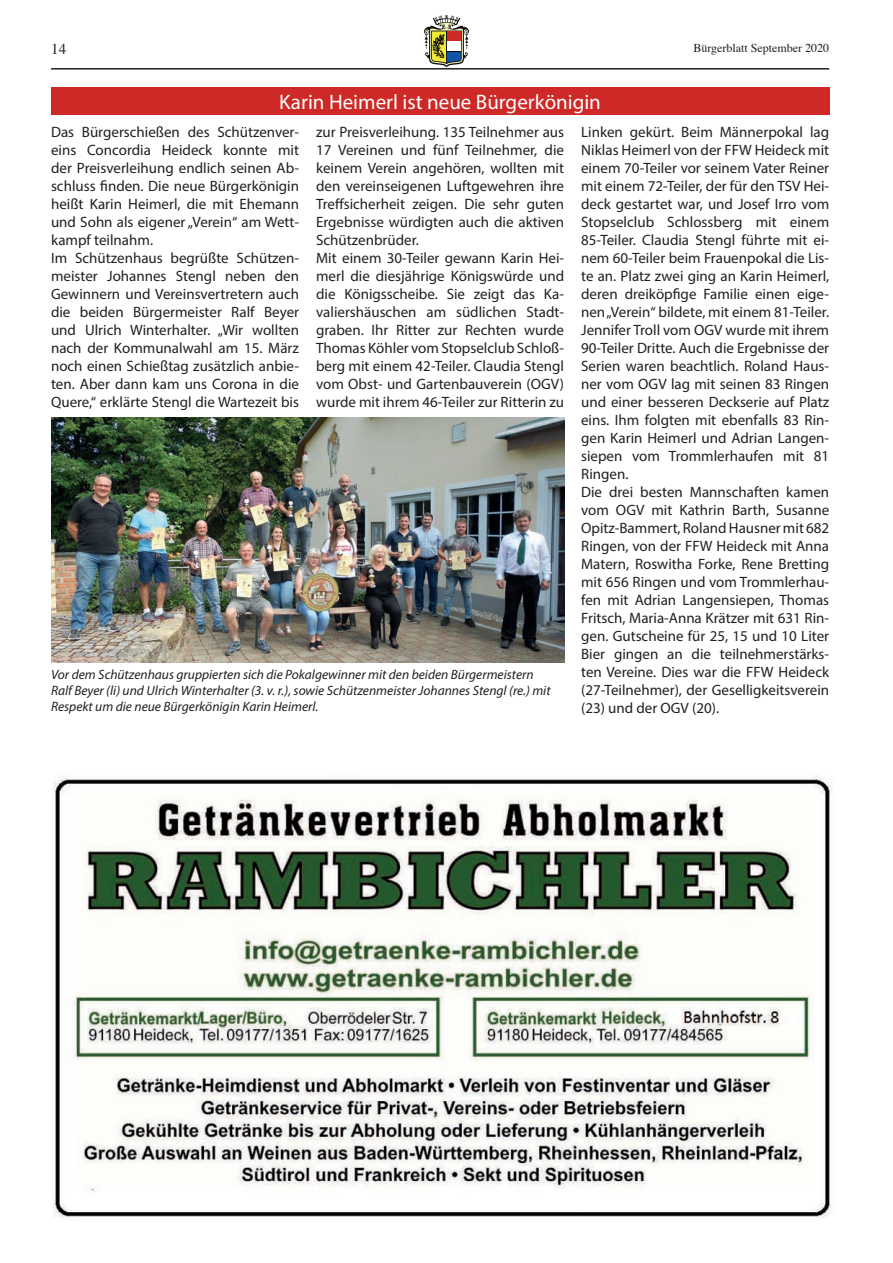
<style>
.page{position:relative;width:893px;height:1263px;background:#fff}
.page>*{position:absolute;margin:0;border:0;box-sizing:border-box;transform-origin:0 0}
.t1{font:21px "Myriad Pro";color:#fff}
.t2{font:15px/18px "Myriad Pro";color:#231f20}
.t3{font:15px "Times";color:#231f20}
.t4{font:italic 13.5px/16.2px "Myriad Pro";color:#231f20}
.t5{font:12px "Times";color:#231f20}
</style>
<div class="page">
<hr style="left:51px;top:68px;width:778px;height:2px;background:#231f20">
<svg style="left:424px;top:15px;width:45px;height:52px"></svg>
<div style="left:51px;top:87px;width:778px;height:28px;background:#ce2927"></div>
<img style="left:51px;top:417px;width:513px;height:245px">
<img style="left:52px;top:776px;width:781px;height:445px">
<p class="t3" style="left:51px;top:35px;width:17px">14</p>
<p class="t5" style="left:693px;top:36px;width:137px">Bürgerblatt September 2020</p>
<h1 class="t1" style="left:279px;top:89px;width:323px">Karin Heimerl ist neue Bürgerkönigin</h1>
<p class="t2" style="left:51px;top:123px;width:250px">Das Bürgerschießen des Schützenver&shy;eins Concordia Heideck konnte mit der Preisverleihung endlich seinen Ab&shy;schluss finden. Die neue Bürgerkönigin heißt Karin Heimerl, die mit Ehemann und Sohn als eigener „Verein“ am Wett&shy;kampf teilnahm.<br>Im Schützenhaus begrüßte Schützen&shy;meister Johannes Stengl neben den Gewinnern und Vereinsvertretern auch die beiden Bürgermeister Ralf Beyer und Ulrich Winterhalter. „Wir wollten nach der Kommunalwahl am 15. März noch einen Schießtag zusätzlich anbie&shy;ten. Aber dann kam uns Corona in die Quere,“ erklärte Stengl die Wartezeit bis</p>
<p class="t2" style="left:316px;top:123px;width:250px">zur Preisverleihung. 135 Teilnehmer aus 17 Vereinen und fünf Teilnehmer, die keinem Verein angehören, wollten mit den vereinseigenen Luftgewehren ihre Treffsicherheit zeigen. Die sehr guten Ergebnisse würdigten auch die aktiven Schützenbrüder.<br>Mit einem 30-Teiler gewann Karin Hei&shy;merl die diesjährige Königswürde und die Königsscheibe. Sie zeigt das Ka&shy;valiershäuschen am südlichen Stadt&shy;graben. Ihr Ritter zur Rechten wurde Thomas Köhler vom Stopselclub Schloß&shy;berg mit einem 42-Teiler. Claudia Stengl vom Obst- und Gartenbauverein (OGV) wurde mit ihrem 46-Teiler zur Ritterin zu</p>
<p class="t2" style="left:581px;top:123px;width:250px">Linken gekürt. Beim Männerpokal lag Niklas Heimerl von der FFW Heideck mit einem 70-Teiler vor seinem Vater Reiner mit einem 72-Teiler, der für den TSV Hei&shy;deck gestartet war, und Josef Irro vom Stopselclub Schlossberg mit einem 85-Teiler. Claudia Stengl führte mit ei&shy;nem 60-Teiler beim Frauenpokal die Lis&shy;te an. Platz zwei ging an Karin Heimerl, deren dreiköpfige Familie einen eige&shy;nen „Verein“ bildete, mit einem 81-Teiler.<br>Jennifer Troll vom OGV wurde mit ihrem 90-Teiler Dritte. Auch die Ergebnisse der Serien waren beachtlich. Roland Haus&shy;ner vom OGV lag mit seinen 83 Ringen und einer besseren Deckserie auf Platz eins. Ihm folgten mit ebenfalls 83 Rin&shy;gen Karin Heimerl und Adrian Langen&shy;siepen vom Trommlerhaufen mit 81<br>Ringen.<br>Die drei besten Mannschaften kamen vom OGV mit Kathrin Barth, Susanne Opitz-Bammert, Roland Hausner mit 682<br>Ringen, von der FFW Heideck mit Anna Matern, Roswitha Forke, Rene Bretting mit 656 Ringen und vom Trommlerhau&shy;fen mit Adrian Langensiepen, Thomas Fritsch, Maria-Anna Krätzer mit 631 Rin&shy;gen. Gutscheine für 25, 15 und 10 Liter Bier gingen an die teilnehmerstärks&shy;ten Vereine. Dies war die FFW Heideck (27-Teilnehmer), der Geselligkeitsverein (23) und der OGV (20).</p>
<p class="t4" style="left:51px;top:666px;width:501px">Vor dem Schützenhaus gruppierten sich die Pokalgewinner mit den beiden Bürgermeistern<br>Ralf Beyer (li) und Ulrich Winterhalter (3. v. r.), sowie Schützenmeister Johannes Stengl (re.) mit<br>Respekt um die neue Bürgerkönigin Karin Heimerl.</p>
</div>
